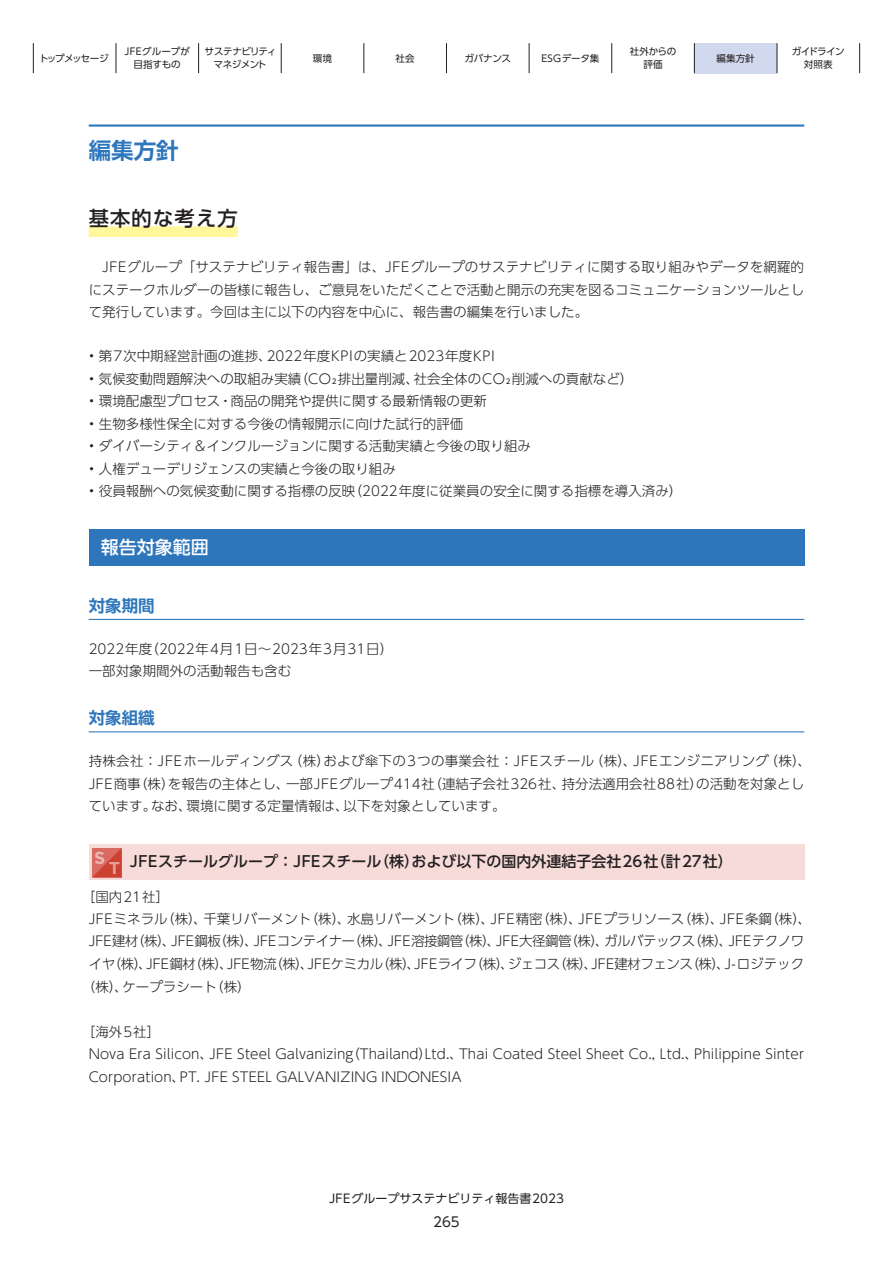
<style>
.page{position:relative;width:893px;height:1263px;background:#fff}
.page>*{position:absolute;margin:0;border:0;box-sizing:border-box;transform-origin:0 0}
.t1{font:700 22.5px "UD Shin Go Pro De";color:#2e76bc}
.t2{font:500 20.25px "UD Shin Go Pro";letter-spacing:.06em;color:#231f20}
.t3{font:500 18px "UD Shin Go Pro";color:#fff}
.t4{font:700 17.4px "Gotham";color:#fff}
.t5{font:700 16.5px "UD Shin Go Pro De";color:#2e76bc}
.t6{font:500 15px "UD Shin Go Pro";color:#231f20}
.t7{font:300 13.5px/22.5px "UD Shin Go Pro";color:#231f20}
.t8{font:300 13.5px "UD Shin Go Pro";letter-spacing:-.04em;color:#231f20}
.t9{font:13.5px "UD Shin Go Pro";color:#231f20}
.t10{font:12px "UD Shin Go Pro";color:#231f20}
.t11{font:9.6px/12.8px "UD Shin Go Pro";letter-spacing:-.06em;color:#231f20;text-align:center}
.t12{font:9.6px/12.8px "UD Shin Go Pro";letter-spacing:-.025em;color:#231f20;text-align:center}
.t13{font:9.6px/12.8px "UD Shin Go Pro";color:#231f20;text-align:center}
.t14{font:9.6px "UD Shin Go Pro";letter-spacing:-.115em;color:#231f20}
.t15{font:9.6px "UD Shin Go Pro";letter-spacing:.015em;color:#231f20}
.s1{font-family:"Gotham";font-weight:700;font-size:17.4px;color:#fff}
</style>
<div class="page">
<div style="left:694px;top:43px;width:83px;height:30px;background:#d1d9ee"></div>
<hr style="left:33px;top:43px;width:1px;height:30px;background:#231f20">
<hr style="left:116px;top:43px;width:1px;height:30px;background:#231f20">
<hr style="left:198px;top:43px;width:1px;height:30px;background:#231f20">
<hr style="left:281px;top:43px;width:1px;height:30px;background:#231f20">
<hr style="left:364px;top:43px;width:1px;height:30px;background:#231f20">
<hr style="left:446px;top:43px;width:1px;height:30px;background:#231f20">
<hr style="left:529px;top:43px;width:1px;height:30px;background:#231f20">
<hr style="left:611px;top:43px;width:1px;height:30px;background:#231f20">
<hr style="left:694px;top:43px;width:1px;height:30px;background:#231f20">
<hr style="left:777px;top:43px;width:1px;height:30px;background:#231f20">
<hr style="left:859px;top:43px;width:1px;height:30px;background:#231f20">
<hr style="left:89px;top:124px;width:715px;height:3px;background:#2e76bc">
<hr style="left:89px;top:619px;width:715px;height:1px;background:#2e76bc">
<hr style="left:89px;top:731px;width:715px;height:1px;background:#2e76bc">
<div style="left:89px;top:529px;width:715px;height:37px;background:#2e76bc"></div>
<div style="left:89px;top:844px;width:715px;height:36px;background:#f6dbd9"></div>
<svg style="left:93px;top:848px;width:29px;height:29px"></svg>
<div style="left:89px;top:226px;width:149px;height:11px;background:#fff79a"></div>
<p class="t14" style="left:39px;top:50px;width:71px">トップメッセージ</p>
<p class="t13" style="left:125px;top:45px;width:67px">JFEグループが目指すもの</p>
<p class="t11" style="left:205px;top:45px;width:73px">サステナビリティマネジメント</p>
<p class="t12" style="left:313px;top:51px;width:21px">環境</p>
<p class="t12" style="left:396px;top:51px;width:21px">社会</p>
<p class="t12" style="left:464px;top:51px;width:48px">ガバナンス</p>
<p class="t15" style="left:541px;top:50px;width:60px">ESGデータ集</p>
<p class="t12" style="left:630px;top:45px;width:48px">社外からの評価</p>
<p class="t12" style="left:716px;top:51px;width:40px">編集方針</p>
<p class="t11" style="left:792px;top:45px;width:55px">ガイドライン対照表</p>
<h1 class="t1" style="left:89px;top:132px;width:92px">編集方針</h1>
<h2 class="t2" style="left:89px;top:202px;width:151px">基本的な考え方</h2>
<p class="t7" style="left:89px;top:255px;width:717px;text-align:justify;text-indent:14px">JFEグループ「サステナビリティ報告書」は、JFEグループのサステナビリティに関する取り組みやデータを網羅的にステークホルダーの皆様に報告し、ご意見をいただくことで活動と開示の充実を図るコミュニケーションツールとして発行しています。今回は主に以下の内容を中心に、報告書の編集を行いました。</p>
<p class="t7" style="left:89px;top:345px;width:408px">• 第7次中期経営計画の進捗、2022年度KPIの実績と2023年度KPI</p>
<p class="t7" style="left:89px;top:367px;width:546px">• 気候変動問題解決への取組み実績（CO₂排出量削減、社会全体のCO₂削減への貢献など）</p>
<p class="t7" style="left:89px;top:390px;width:400px">• 環境配慮型プロセス・商品の開発や提供に関する最新情報の更新</p>
<p class="t7" style="left:89px;top:412px;width:376px">• 生物多様性保全に対する今後の情報開示に向けた試行的評価</p>
<p class="t7" style="left:89px;top:435px;width:444px">• ダイバーシティ＆インクルージョンに関する活動実績と今後の取り組み</p>
<p class="t7" style="left:89px;top:457px;width:309px">• 人権デューデリジェンスの実績と今後の取り組み</p>
<p class="t7" style="left:89px;top:480px;width:595px">• 役員報酬への気候変動に関する指標の反映（2022年度に従業員の安全に関する指標を導入済み）</p>
<h3 class="t3" style="left:101px;top:533px;width:110px">報告対象範囲</h3>
<p class="t5" style="left:89px;top:592px;width:68px">対象期間</p>
<p class="t7" style="left:89px;top:637px;width:306px">2022年度（2022年4月1日～2023年3月31日）一部対象期間外の活動報告も含む</p>
<p class="t5" style="left:89px;top:704px;width:68px">対象組織</p>
<p class="t7" style="left:89px;top:750px;width:724px">持株会社：JFEホールディングス（株）および傘下の3つの事業会社：JFEスチール（株）、JFEエンジニアリング（株）、<br>JFE商事（株）を報告の主体とし、一部JFEグループ414社（連結子会社326社、持分法適用会社88社）の活動を対象としています。なお、環境に関する定量情報は、以下を対象としています。</p>
<p class="t4" style="left:95px;top:848px;width:13px">S</p>
<p class="t6" style="left:109px;top:849px;width:626px"><span class="s1">T</span> JFEスチールグループ：JFEスチール（株）および以下の国内外連結子会社26社（計27社）</p>
<p class="t7" style="left:82px;top:885px;width:89px">［国内21社］</p>
<p class="t7" style="left:89px;top:907px;width:724px">JFEミネラル（株）、千葉リバーメント（株）、水島リバーメント（株）、JFE精密（株）、JFEプラリソース（株）、JFE条鋼（株）、</p>
<p class="t8" style="left:89px;top:930px;width:717px">JFE建材（株）、JFE鋼板（株）、JFEコンテイナー（株）、JFE溶接鋼管（株）、JFE大径鋼管（株）、ガルバテックス（株）、JFEテクノワ</p>
<p class="t7" style="left:89px;top:952px;width:717px">イヤ（株）、JFE鋼材（株）、JFE物流（株）、JFEケミカル（株）、JFEライフ（株）、ジェコス（株）、JFE建材フェンス（株）、J-ロジテック</p>
<p class="t7" style="left:82px;top:975px;width:170px">（株）、ケープラシート（株）</p>
<p class="t7" style="left:89px;top:1020px;width:717px;text-indent:-7px">［海外5社］<br>Nova Era Silicon、JFE Steel Galvanizing（Thailand）Ltd.、Thai Coated Steel Sheet Co., Ltd.、Philippine Sinter<br>Corporation、PT．JFE STEEL GALVANIZING INDONESIA</p>
<p class="t10" style="left:329px;top:1188px;width:236px">JFEグループサステナビリティ報告書2023</p>
<p class="t9" style="left:433px;top:1211px;width:28px">265</p>
</div>
